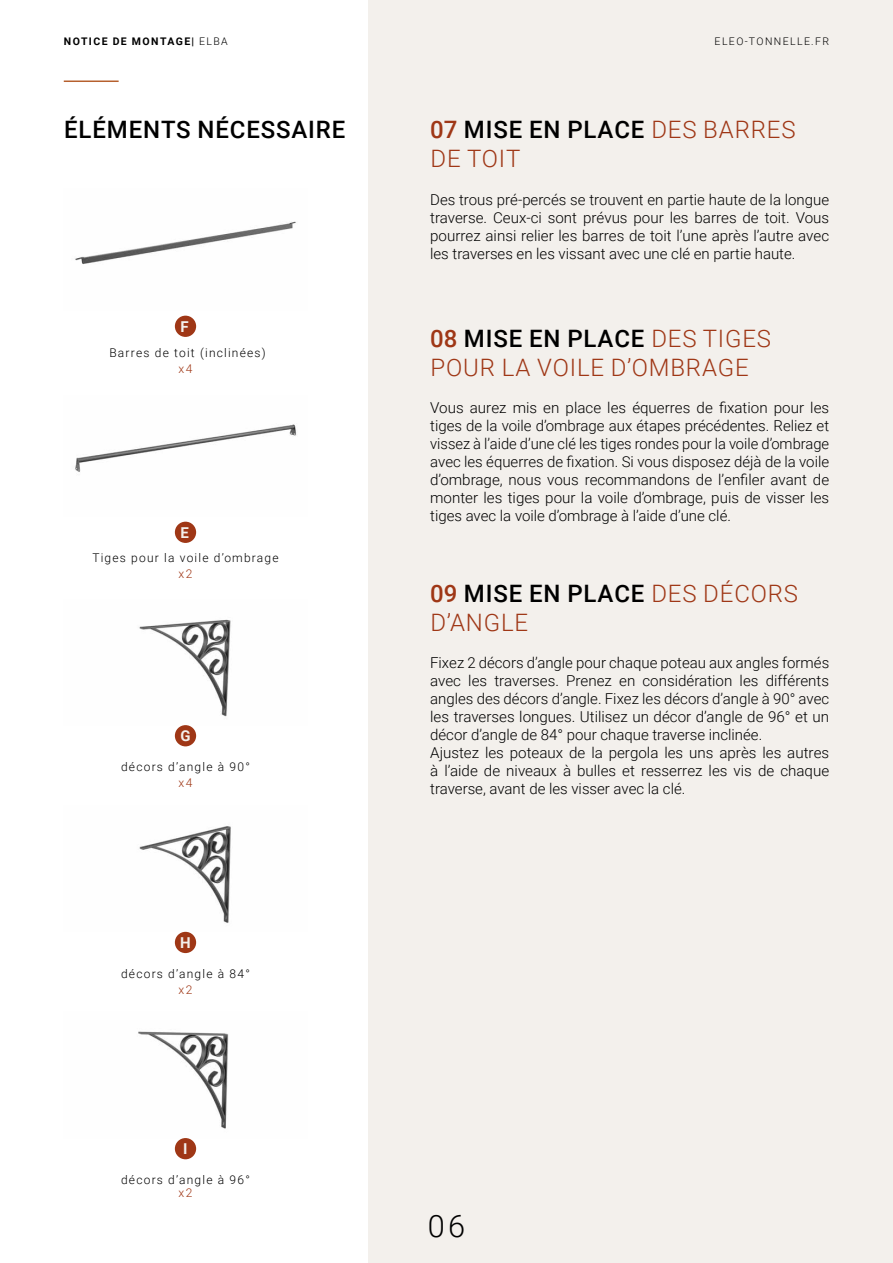
<style>
.page{position:relative;width:893px;height:1263px;background:#fff}
.page>*{position:absolute;margin:0;border:0;box-sizing:border-box;transform-origin:0 0}
.t1{font:300 30.75px "Roboto";color:#000}
.t2{font:300 24px/28.8px "Roboto";letter-spacing:.035em;color:#9f3716}
.t3{font:500 24px "Roboto";letter-spacing:.035em;color:#000}
.t4{font:300 15px/18px "Roboto";color:#000;text-align:justify}
.t5{font:700 15px "Roboto";color:#f3f0ec}
.t6{font:300 12px "Roboto";letter-spacing:.1em;color:#000}
.t7{font:300 12px "Roboto";letter-spacing:.1em;color:#9f3716}
.t8{font:700 10.5px "Roboto";letter-spacing:.135em;color:#000}
.t9{font:300 10.5px "Roboto";letter-spacing:.135em;color:#000}
.s1{font-weight:300}
.s2{font-weight:500}
.s3{font-weight:500;color:#000}
</style>
<div class="page">
<div style="left:368px;top:0;width:525px;height:1263px;background:#f3f0ec"></div>
<hr style="left:64px;top:80px;width:55px;height:2px;background:#b6602e">
<img style="left:75px;top:221px;width:221px;height:43px">
<div style="left:175px;top:316px;width:21px;height:21px;background:#9f3716;border-radius:50%"></div>
<img style="left:75px;top:424px;width:222px;height:48px">
<div style="left:175px;top:522px;width:21px;height:21px;background:#9f3716;border-radius:50%"></div>
<img style="left:139px;top:619px;width:92px;height:98px">
<div style="left:175px;top:725px;width:21px;height:21px;background:#9f3716;border-radius:50%"></div>
<img style="left:139px;top:826px;width:92px;height:106px">
<div style="left:175px;top:932px;width:21px;height:21px;background:#9f3716;border-radius:50%"></div>
<img style="left:138px;top:1031px;width:91px;height:98px">
<div style="left:175px;top:1138px;width:21px;height:21px;background:#9f3716;border-radius:50%"></div>
<p class="t8" style="left:64px;top:34px;width:165px">NOTICE DE MONTAGE| <span class="s1">ELBA</span></p>
<p class="t9" style="left:715px;top:34px;width:116px">ELEO-TONNELLE.FR</p>
<h2 class="t3" style="left:64px;top:113px;width:283px">ÉLÉMENTS NÉCESSAIRE</h2>
<p class="t5" style="left:180px;top:316px;width:10px">F</p>
<p class="t6" style="left:109px;top:344px;width:158px">Barres de toit (inclinées)</p>
<p class="t7" style="left:179px;top:360px;width:15px">x4</p>
<p class="t5" style="left:180px;top:522px;width:10px">E</p>
<p class="t6" style="left:92px;top:549px;width:188px">Tiges pour la voile d’ombrage</p>
<p class="t7" style="left:179px;top:566px;width:15px">x2</p>
<p class="t5" style="left:180px;top:725px;width:12px">G</p>
<p class="t6" style="left:121px;top:758px;width:130px">décors d’angle à 90°</p>
<p class="t7" style="left:179px;top:775px;width:15px">x4</p>
<p class="t5" style="left:180px;top:932px;width:12px">H</p>
<p class="t6" style="left:121px;top:965px;width:130px">décors d’angle à 84°</p>
<p class="t7" style="left:179px;top:981px;width:15px">x2</p>
<p class="t5" style="left:183px;top:1138px;width:6px">I</p>
<p class="t6" style="left:121px;top:1171px;width:130px">décors d’angle à 96°</p>
<p class="t7" style="left:179px;top:1185px;width:15px">x2</p>
<h2 class="t2" style="left:430px;top:115px;width:367px"><span class="s2">07</span> <span class="s3">MISE EN PLACE</span> DES BARRES<br>DE TOIT</h2>
<p class="t4" style="left:430px;top:190px;width:400px">Des trous pré-percés se trouvent en partie haute de la longue traverse. Ceux-ci sont prévus pour les barres de toit. Vous pourrez ainsi relier les barres de toit l’une après l’autre avec les traverses en les vissant avec une clé en partie haute.</p>
<h2 class="t2" style="left:430px;top:323px;width:342px"><span class="s2">08</span> <span class="s3">MISE EN PLACE</span> DES TIGES<br>POUR LA VOILE D’OMBRAGE</h2>
<p class="t4" style="left:430px;top:398px;width:400px">Vous aurez mis en place les équerres de fixation pour les tiges de la voile d’ombrage aux étapes précédentes. Reliez et vissez à l’aide d’une clé les tiges rondes pour la voile d’ombrage avec les équerres de fixation. Si vous disposez déjà de la voile d’ombrage, nous vous recommandons de l’enfiler avant de monter les tiges pour la voile d’ombrage, puis de visser les tiges avec la voile d’ombrage à l’aide d’une clé.</p>
<h2 class="t2" style="left:430px;top:578px;width:369px"><span class="s2">09</span> <span class="s3">MISE EN PLACE</span> DES DÉCORS<br>D’ANGLE</h2>
<p class="t4" style="left:430px;top:654px;width:401px;text-align:left">Fixez 2 décors d’angle pour chaque poteau aux angles formés avec les traverses. Prenez en considération les différents angles des décors d’angle. Fixez les décors d’angle à 90° avec les traverses longues. Utilisez un décor d’angle de 96° et un décor d’angle de 84° pour chaque traverse inclinée.<br>Ajustez les poteaux de la pergola les uns après les autres à l’aide de niveaux à bulles et resserrez les vis de chaque traverse, avant de les visser avec la clé.</p>
<h1 class="t1" style="left:428px;top:1205px;width:39px">06</h1>
</div>
